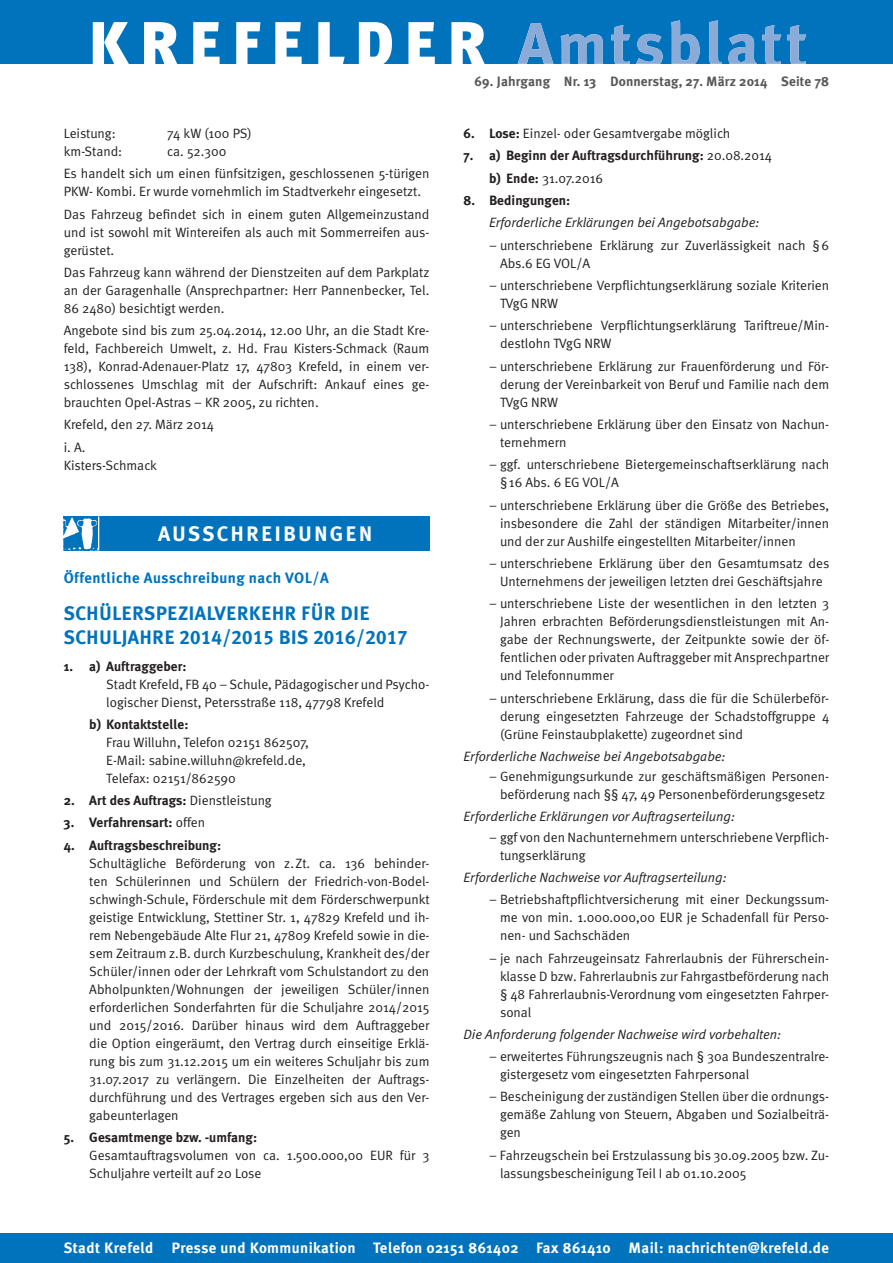
<style>
.page{position:relative;width:893px;height:1263px;background:#fff}
.page>*{position:absolute;margin:0;border:0;box-sizing:border-box;transform-origin:0 0}
.t1{font:700 21px "Meta Plus";letter-spacing:.1em;color:#fff}
.t2{font:19.5px "Meta Plus Bold Caps";letter-spacing:.01em;color:#0073bc}
.t3{font:700 19.5px "Meta Plus";letter-spacing:.01em;color:#0073bc}
.t4{font:700 15px "Meta Plus";letter-spacing:.025em;color:#fff}
.t5{font:700 15px "Meta Plus";letter-spacing:.03em;color:#0073bc}
.t6{font:13.5px/18px "Meta Normal";color:#231f20}
.t7{font:italic 13.5px "Meta Normal";color:#231f20}
.t8{font:700 13.5px "Meta Plus";color:#231f20}
.t9{font:700 13.5px "Meta Plus";letter-spacing:.01em;color:#57585a}
.s1{font-family:"Meta Plus";font-weight:700}
.s2{font-family:"Meta Normal";font-weight:400}
</style>
<div class="page">
<div style="left:0;top:0;width:893px;height:64px;background:#0073bc"></div>
<svg style="left:93px;top:22px;width:392px;height:42px"></svg>
<svg style="left:517px;top:20px;width:289px;height:44px"></svg>
<div style="left:0;top:1233px;width:893px;height:30px;background:#0073bc"></div>
<div style="left:64px;top:516px;width:365px;height:34px;background:#0073bc"></div>
<hr style="left:98px;top:516px;width:1px;height:34px;background:#fff">
<img style="left:64px;top:517px;width:34px;height:33px">
<p class="t6" style="left:64px;top:124px;width:53px">Leistung:</p>
<p class="t6" style="left:167px;top:124px;width:86px">74 kW (100 PS)</p>
<p class="t6" style="left:64px;top:142px;width:60px">km-Stand:</p>
<p class="t6" style="left:64px;top:140px;width:367px;line-height:22.2px;text-indent:104px">ca. 52.300<br>Es handelt sich um einen fünfsitzigen, geschlossenen 5-türigen</p>
<p class="t6" style="left:64px;top:180px;width:367px;line-height:22.2px">PKW- Kombi. Er wurde vornehmlich im Stadtverkehr eingesetzt.<br>Das Fahrzeug befindet sich in einem guten Allgemeinzustand</p>
<p class="t6" style="left:64px;top:223px;width:367px">und ist sowohl mit Wintereifen als auch mit Sommerreifen aus&shy;gerüstet.</p>
<p class="t6" style="left:64px;top:263px;width:367px;text-align:justify">Das Fahrzeug kann während der Dienstzeiten auf dem Parkplatz an der Garagenhalle (Ansprechpartner: Herr Pannenbecker, Tel.<br>86 2480) besichtigt werden.</p>
<p class="t6" style="left:64px;top:321px;width:367px;text-align:justify">Angebote sind bis zum 25.04.2014, 12.00 Uhr, an die Stadt Kre&shy;feld, Fachbereich Umwelt, z. Hd. Frau Kisters-Schmack (Raum 138), Konrad-Adenauer-Platz 17, 47803 Krefeld, in einem ver&shy;schlossenes Umschlag mit der Aufschrift: Ankauf eines ge&shy;brauchten Opel-Astras – KR 2005, zu richten.</p>
<p class="t6" style="left:64px;top:413px;width:152px;line-height:22.2px">Krefeld, den 27. März 2014 i. A.</p>
<p class="t6" style="left:64px;top:456px;width:95px">Kisters-Schmack</p>
<h1 class="t1" style="left:158px;top:526px;width:216px">AUSSCHREIBUNGEN</h1>
<p class="t5" style="left:64px;top:572px;width:266px">Öffentliche Ausschreibung nach VOL/A</p>
<h2 class="t3" style="left:64px;top:606px;width:307px">SCHÜLERSPEZIALVERKEHR FÜR DIE</h2>
<h2 class="t2" style="left:64px;top:626px;width:345px"><span class="s1">SCHULJAHRE</span> 2014<span class="s1">/</span>2015 <span class="s1">BIS</span> 2016<span class="s1">/</span>2017</h2>
<p class="t8" style="left:64px;top:661px;width:124px">1. a) Auftraggeber:</p>
<p class="t6" style="left:106px;top:675px;width:325px">Stadt Krefeld, FB 40 – Schule, Pädagogischer und Psycho&shy;logischer Dienst, Petersstraße 118, 47798 Krefeld</p>
<p class="t8" style="left:89px;top:719px;width:101px">b) Kontaktstelle:</p>
<p class="t6" style="left:106px;top:733px;width:204px">Frau Willuhn, Telefon 02151 862507,<br>E-Mail: sabine.willuhn@krefeld.de,<br>Telefax: 02151/862590</p>
<p class="t8" style="left:64px;top:795px;width:209px">2. Art des Auftrags: <span class="s2">Dienstleistung</span></p>
<p class="t8" style="left:64px;top:817px;width:143px">3. Verfahrensart: <span class="s2">offen</span></p>
<p class="t8" style="left:64px;top:840px;width:159px">4. Auftragsbeschreibung:</p>
<p class="t6" style="left:89px;top:854px;width:342px;text-align:justify">Schultägliche Beförderung von z. Zt. ca. 136 behinder&shy;ten Schülerinnen und Schülern der Friedrich-von-Bodel&shy;schwingh-Schule, Förderschule mit dem Förderschwerpunkt geistige Entwicklung, Stettiner Str. 1, 47829 Krefeld und ih&shy;rem Nebengebäude Alte Flur 21, 47809 Krefeld sowie in die&shy;sem Zeitraum z.B. durch Kurzbeschulung, Krankheit des/der Schüler/innen oder der Lehrkraft vom Schulstandort zu den Abholpunkten/Wohnungen der jeweiligen Schüler/innen erforderlichen Sonderfahrten für die Schuljahre 2014/2015 und 2015/2016. Darüber hinaus wird dem Auftraggeber die Option eingeräumt, den Vertrag durch einseitige Erklä&shy;rung bis zum 31.12.2015 um ein weiteres Schuljahr bis zum 31.07.2017 zu verlängern. Die Einzelheiten der Auftrags&shy;durchführung und des Vertrages ergeben sich aus den Ver&shy;gabeunterlagen</p>
<p class="t8" style="left:64px;top:1132px;width:195px">5. Gesamtmenge bzw. -umfang:</p>
<p class="t6" style="left:89px;top:1146px;width:342px">Gesamtauftragsvolumen von ca. 1.500.000,00 EUR für 3<br>Schuljahre verteilt auf 20 Lose</p>
<p class="t9" style="left:474px;top:76px;width:356px">69. Jahrgang Nr. 13 Donnerstag, 27. März 2014 Seite 78</p>
<p class="t6" style="left:463px;top:124px;width:268px"><span class="s1">6. Lose:</span> Einzel- oder Gesamtvergabe möglich</p>
<p class="t8" style="left:463px;top:151px;width:310px">7. a) Beginn der Auftragsdurchführung: <span class="s2">20.08.2014</span></p>
<p class="t6" style="left:489px;top:169px;width:116px"><span class="s1">b) Ende:</span> 31.07.2016</p>
<p class="t8" style="left:463px;top:195px;width:108px">8. Bedingungen:</p>
<p class="t7" style="left:489px;top:215px;width:272px">Erforderliche Erklärungen bei Angebotsabgabe:</p>
<p class="t6" style="left:500px;top:236px;width:331px;text-indent:-11px">– unterschriebene Erklärung zur Zuverlässigkeit nach § 6<br>Abs.6 EG VOL/A</p>
<p class="t6" style="left:500px;top:276px;width:331px;text-indent:-11px">– unterschriebene Verpflichtungserklärung soziale Kriterien<br>TVgG NRW</p>
<p class="t6" style="left:500px;top:316px;width:331px;text-indent:-11px">– unterschriebene Verpflichtungserklärung Tariftreue/Min&shy;destlohn TVgG NRW</p>
<p class="t6" style="left:500px;top:357px;width:331px;text-align:justify;text-indent:-11px">– unterschriebene Erklärung zur Frauenförderung und För&shy;derung der Vereinbarkeit von Beruf und Familie nach dem TVgG NRW</p>
<p class="t6" style="left:500px;top:415px;width:331px;text-indent:-11px">– unterschriebene Erklärung über den Einsatz von Nachun&shy;ternehmern</p>
<p class="t6" style="left:500px;top:455px;width:331px;text-indent:-11px">– ggf. unterschriebene Bietergemeinschaftserklärung nach § 16 Abs. 6 EG VOL/A</p>
<p class="t6" style="left:500px;top:496px;width:331px;text-align:justify;text-indent:-11px">– unterschriebene Erklärung über die Größe des Betriebes, insbesondere die Zahl der ständigen Mitarbeiter/innen und der zur Aushilfe eingestellten Mitarbeiter/innen</p>
<p class="t6" style="left:489px;top:554px;width:342px;text-align:center">– unterschriebene Erklärung über den Gesamtumsatz des<br>Unternehmens der jeweiligen letzten drei Geschäftsjahre</p>
<p class="t6" style="left:500px;top:594px;width:331px;text-align:justify;text-indent:-11px">– unterschriebene Liste der wesentlichen in den letzten 3<br>Jahren erbrachten Beförderungsdienstleistungen mit An&shy;gabe der Rechnungswerte, der Zeitpunkte sowie der öf&shy;fentlichen oder privaten Auftraggeber mit Ansprechpartner und Telefonnummer</p>
<p class="t6" style="left:500px;top:689px;width:331px;text-align:justify;text-indent:-11px">– unterschriebene Erklärung, dass die für die Schülerbeför&shy;derung eingesetzten Fahrzeuge der Schadstoffgruppe 4 (Grüne Feinstaubplakette) zugeordnet sind</p>
<p class="t7" style="left:463px;top:748px;width:264px">Erforderliche Nachweise bei Angebotsabgabe:</p>
<p class="t6" style="left:489px;top:767px;width:342px;text-align:center">– Genehmigungsurkunde zur geschäftsmäßigen Personen&shy;beförderung nach §§ 47, 49 Personenbeförderungsgesetz</p>
<p class="t7" style="left:463px;top:809px;width:273px">Erforderliche Erklärungen vor Auftragserteilung:</p>
<p class="t6" style="left:500px;top:828px;width:331px;text-indent:-11px">– ggf von den Nachunternehmern unterschriebene Verpflich&shy;tungserklärung</p>
<p class="t7" style="left:463px;top:869px;width:265px">Erforderliche Nachweise vor Auftragserteilung:</p>
<p class="t6" style="left:500px;top:890px;width:331px;text-align:justify;text-indent:-11px">– Betriebshaftpflichtversicherung mit einer Deckungssum&shy;me von min. 1.000.000,00 EUR je Schadenfall für Perso&shy;nen- und Sachschäden</p>
<p class="t6" style="left:500px;top:949px;width:331px;text-align:justify;text-indent:-11px">– je nach Fahrzeugeinsatz Fahrerlaubnis der Führerschein&shy;klasse D bzw. Fahrerlaubnis zur Fahrgastbeförderung nach § 48 Fahrerlaubnis-Verordnung vom eingesetzten Fahrper&shy;sonal</p>
<p class="t7" style="left:463px;top:1026px;width:319px">Die Anforderung folgender Nachweise wird vorbehalten:</p>
<p class="t6" style="left:500px;top:1047px;width:331px;text-indent:-11px">– erweitertes Führungszeugnis nach § 30a Bundeszentralre&shy;gistergesetz vom eingesetzten Fahrpersonal</p>
<p class="t6" style="left:500px;top:1087px;width:331px;text-align:justify;text-indent:-11px">– Bescheinigung der zuständigen Stellen über die ordnungs&shy;gemäße Zahlung von Steuern, Abgaben und Sozialbeiträ&shy;gen</p>
<p class="t6" style="left:500px;top:1146px;width:331px;text-indent:-11px">– Fahrzeugschein bei Erstzulassung bis 30.09.2005 bzw. Zu&shy;lassungsbescheinigung Teil I ab 01.10.2005</p>
<p class="t4" style="left:64px;top:1242px;width:767px">Stadt Krefeld Presse und Kommunikation Telefon 02151 861402 Fax 861410 Mail: nachrichten@krefeld.de</p>
</div>
